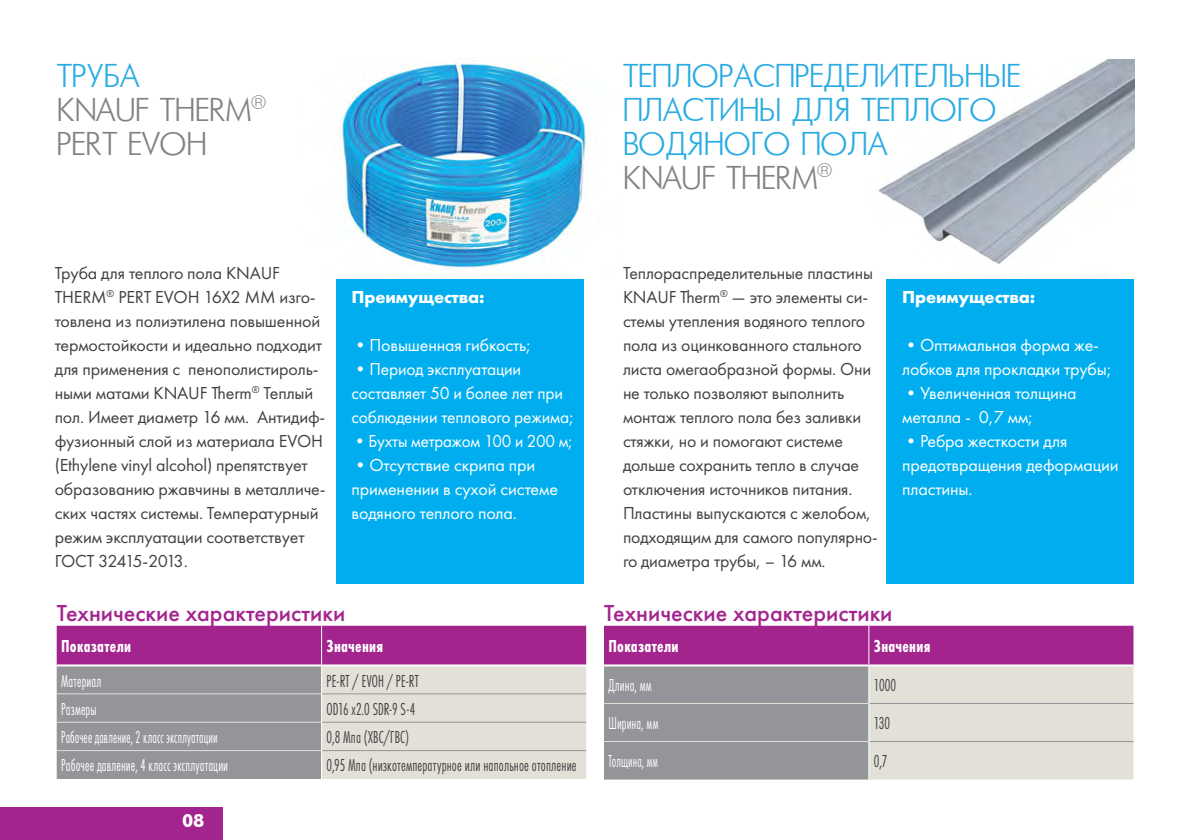
<style>
.page{position:relative;width:1191px;height:840px;background:#fff}
.page>*{position:absolute;margin:0;border:0;box-sizing:border-box;transform-origin:0 0}
.t1{font:300 36px/34px "Futura";letter-spacing:-.01em;color:#2aace2}
.t2{font:300 36px/34px "Futura";letter-spacing:-.01em;color:#818386}
.t3{font:500 24px "Futura New";color:#a3248d}
.t4{font:18px/24px "Futura New";letter-spacing:-.01em;color:#414042}
.t5{font:18px/24px "Futura New";letter-spacing:-.01em;color:#fff}
.t6{font:18px "Futura New Cond";letter-spacing:.01em;color:#414042;scale:.85 1}
.t7{font:18px "Futura New Cond";letter-spacing:.01em;color:#fff;scale:.8 1}
.t8{font:18px "Futura New Cond";letter-spacing:.01em;color:#fff;scale:.75 1}
.t9{font:700 18px "Futura New Cond";letter-spacing:.02em;color:#fff;scale:.96 1}
.t10{font:700 18px "Futura New";letter-spacing:-.01em;color:#fff}
.t11{font:18px "Futura New";letter-spacing:-.01em;color:#fff;scale:.94 1}
.t12{font:700 18px "Futura BT";color:#fff}
.s1{color:#2aace2}
.s2{color:#818386}
</style>
<div class="page">
<img style="left:340px;top:59px;width:246px;height:211px">
<img style="left:878px;top:60px;width:256px;height:204px">
<div style="left:336px;top:279px;width:247px;height:304px;background:#00aeef"></div>
<div style="left:886px;top:279px;width:248px;height:304px;background:#00aeef"></div>
<svg style="left:57px;top:625px;width:529px;height:153px;background:#b695ae"></svg>
<svg style="left:604px;top:625px;width:529px;height:154px;background:#b594ad"></svg>
<hr style="left:869px;top:702px;width:264px;height:1px;background:#939598">
<hr style="left:869px;top:740px;width:264px;height:1px;background:#939598">
<hr style="left:604px;top:702px;width:264px;height:1px;background:#e3e0d8">
<hr style="left:604px;top:740px;width:264px;height:1px;background:#e3e0d8">
<hr style="left:604px;top:664px;width:264px;height:2px;background:#fff">
<hr style="left:869px;top:664px;width:264px;height:2px;background:#fff">
<hr style="left:868px;top:625px;width:1px;height:40px;background:#fff">
<hr style="left:868px;top:665px;width:1px;height:38px;background:#fff">
<hr style="left:868px;top:703px;width:1px;height:38px;background:#fff">
<hr style="left:868px;top:741px;width:1px;height:38px;background:#fff">
<div style="left:0;top:806px;width:222px;height:33px;background:#a3238f"></div>
<h1 class="t2" style="left:57px;top:60px;width:211px"><span class="s1">ТРУБА<br></span>KNAUF THERM<sup>®<br></sup>PERT EVOH</h1>
<p class="t4" style="left:55px;top:260px;width:272px">Труба для теплого пола KNAUF THERM<sup>®</sup> PERT EVOH 16Х2 ММ изго&shy;товлена из полиэтилена повышенной термостойкости и идеально подходит для применения с пенополистироль&shy;ными матами KNAUF Therm<sup>®</sup> Теплый пол. Имеет диаметр 16 мм. Антидиф&shy;фузионный слой из материала EVOH (Ethylene vinyl alcohol) препятствует образованию ржавчины в металличе&shy;ских частях системы. Температурный режим эксплуатации соответствует ГОСТ 32415-2013.</p>
<p class="t10" style="left:351px;top:285px;width:134px">Преимущества:</p>
<p class="t5" style="left:351px;top:332px;width:181px">•Повышенная гибкость;</p>
<p class="t5" style="left:351px;top:356px;width:224px">•Период эксплуатации составляет 50 и более лет при соблюдении теплового режима;</p>
<p class="t11" style="left:351px;top:430px;width:237px">•Бухты метражом 100 и 200 м;</p>
<p class="t5" style="left:351px;top:452px;width:208px">•Отсутствие скрипа при применении в сухой системе водяного теплого пола.</p>
<h1 class="t1" style="left:623px;top:60px;width:399px">ТЕПЛОРАСПРЕДЕЛИТЕЛЬНЫЕ<br>ПЛАСТИНЫ ДЛЯ ТЕПЛОГО<br>ВОДЯНОГО ПОЛА<br><span class="s2">KNAUF THERM</span><sup>®</sup></h1>
<p class="t4" style="left:623px;top:260px;width:256px">Теплораспределительные пластины<br>KNAUF Therm<sup>®</sup> — это элементы си&shy;стемы утепления водяного теплого пола из оцинкованного стального листа омегаобразной формы. Они не только позволяют выполнить монтаж теплого пола без заливки стяжки, но и помогают системе дольше сохранить тепло в случае отключения источников питания.<br>Пластины выпускаются с желобом, подходящим для самого популярно&shy;го диаметра трубы, – 16 мм.</p>
<p class="t10" style="left:902px;top:285px;width:134px">Преимущества:</p>
<p class="t5" style="left:902px;top:332px;width:211px">•Оптимальная форма же&shy;лобков для прокладки трубы;</p>
<p class="t5" style="left:902px;top:380px;width:176px">•Увеличенная толщина металла - 0,7 мм;</p>
<p class="t5" style="left:902px;top:428px;width:218px">•Ребра жесткости для предотвращения деформации пластины.</p>
<h2 class="t3" style="left:57px;top:598px;width:290px">Технические характеристики</h2>
<h2 class="t3" style="left:604px;top:598px;width:290px">Технические характеристики</h2>
<p class="t9" style="left:61px;top:635px;width:74px">Показатели</p>
<p class="t9" style="left:327px;top:635px;width:60px">Значения</p>
<p class="t7" style="left:61px;top:669px;width:52px">Материал</p>
<p class="t6" style="left:327px;top:669px;width:110px">PE-RT / EVOH / PE-RT</p>
<p class="t7" style="left:61px;top:697px;width:46px">Размеры</p>
<p class="t6" style="left:327px;top:697px;width:106px">OD16 x2.0 SDR-9 S-4</p>
<p class="t8" style="left:61px;top:726px;width:210px">Рабочее давление, 2 класс эксплуатации</p>
<p class="t6" style="left:327px;top:726px;width:99px">0,8 Мпа (ХВС/ГВС)</p>
<p class="t7" style="left:61px;top:754px;width:210px">Рабочее давление, 4 класс эксплуатации</p>
<p class="t6" style="left:327px;top:754px;width:296px">0,95 Мпа (низкотемпературное или напольное отопление</p>
<p class="t9" style="left:608px;top:635px;width:74px">Показатели</p>
<p class="t9" style="left:874px;top:635px;width:60px">Значения</p>
<p class="t7" style="left:608px;top:674px;width:56px">Длина, мм</p>
<p class="t6" style="left:874px;top:674px;width:28px">1000</p>
<p class="t7" style="left:608px;top:712px;width:64px">Ширина, мм</p>
<p class="t6" style="left:874px;top:712px;width:21px">130</p>
<p class="t8" style="left:608px;top:750px;width:68px">Толщина, мм</p>
<p class="t6" style="left:874px;top:750px;width:18px">0,7</p>
<p class="t12" style="left:182px;top:809px;width:24px">08</p>
</div>
